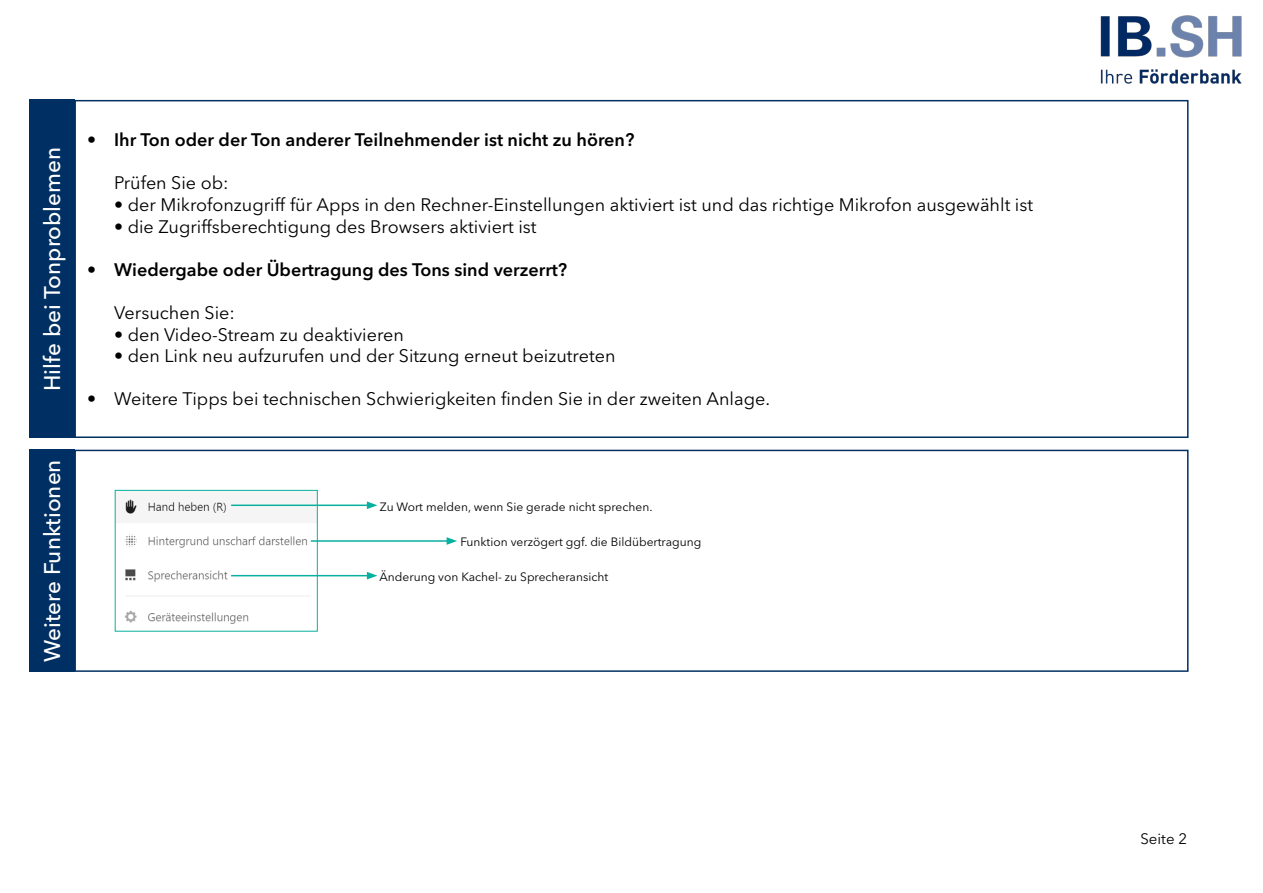
<style>
.page{position:relative;width:1263px;height:893px;background:#fff}
.page>*{position:absolute;margin:0;border:0;box-sizing:border-box;transform-origin:0 0}
.t1{font:500 22.5px "Avenir Next LT Pro";color:#fff}
.t2{font:18px "Avenir Next LT Pro";color:#000}
.t3{font:600 18px "Avenir Next LT Pro";color:#000}
.t4{font:15px "Avenir Next LT Pro";color:#000}
.t5{font:12px "Avenir Next LT Pro";color:#000}
</style>
<div class="page">
<div style="left:74px;top:100px;width:1114px;height:338px;border:2px solid #003063"></div>
<div style="left:29px;top:100px;width:45px;height:338px;background:#003063"></div>
<div style="left:74px;top:450px;width:1114px;height:222px;border:2px solid #003063"></div>
<div style="left:29px;top:450px;width:45px;height:222px;background:#003063"></div>
<img style="left:124px;top:499px;width:192px;height:125px">
<div style="left:115px;top:490px;width:203px;height:142px;border:1px solid #08b0a0"></div>
<hr style="left:231px;top:575px;width:138px;height:1px;background:#08b0a0">
<svg style="left:367px;top:572px;width:10px;height:7px"></svg>
<hr style="left:311px;top:540px;width:138px;height:2px;background:#08b0a0">
<svg style="left:447px;top:537px;width:10px;height:8px"></svg>
<hr style="left:231px;top:504px;width:138px;height:2px;background:#08b0a0">
<svg style="left:367px;top:501px;width:10px;height:8px"></svg>
<img style="left:1101px;top:15px;width:140px;height:69px">
<p class="t1" style="left:39px;top:391px;width:245px;rotate:-90deg">Hilfe bei Tonproblemen</p>
<p class="t1" style="left:39px;top:662px;width:204px;rotate:-90deg">Weitere Funktionen</p>
<p class="t3" style="left:87px;top:129px;width:549px">• Ihr Ton oder der Ton anderer Teilnehmender ist nicht zu hören?</p>
<p class="t2" style="left:114px;top:172px;width:116px">Prüfen Sie ob:</p>
<p class="t2" style="left:114px;top:194px;width:920px">• der Mikrofonzugriff für Apps in den Rechner-Einstellungen aktiviert ist und das richtige Mikrofon ausgewählt ist</p>
<p class="t2" style="left:114px;top:216px;width:424px">• die Zugriffsberechtigung des Browsers aktiviert ist</p>
<p class="t3" style="left:87px;top:259px;width:481px">• Wiedergabe oder Übertragung des Tons sind verzerrt?</p>
<p class="t2" style="left:114px;top:302px;width:122px">Versuchen Sie:</p>
<p class="t2" style="left:114px;top:324px;width:291px">• den Video-Stream zu deaktivieren</p>
<p class="t2" style="left:114px;top:345px;width:503px">• den Link neu aufzurufen und der Sitzung erneut beizutreten</p>
<p class="t2" style="left:87px;top:388px;width:684px">• Weitere Tipps bei technischen Schwierigkeiten finden Sie in der zweiten Anlage.</p>
<p class="t5" style="left:380px;top:499px;width:274px">Zu Wort melden, wenn Sie gerade nicht sprechen.</p>
<p class="t5" style="left:460px;top:534px;width:242px">Funktion verzögert ggf. die Bildübertragung</p>
<p class="t5" style="left:379px;top:570px;width:230px">Änderung von Kachel- zu Sprecheransicht</p>
<p class="t4" style="left:1140px;top:830px;width:48px">Seite 2</p>
</div>
